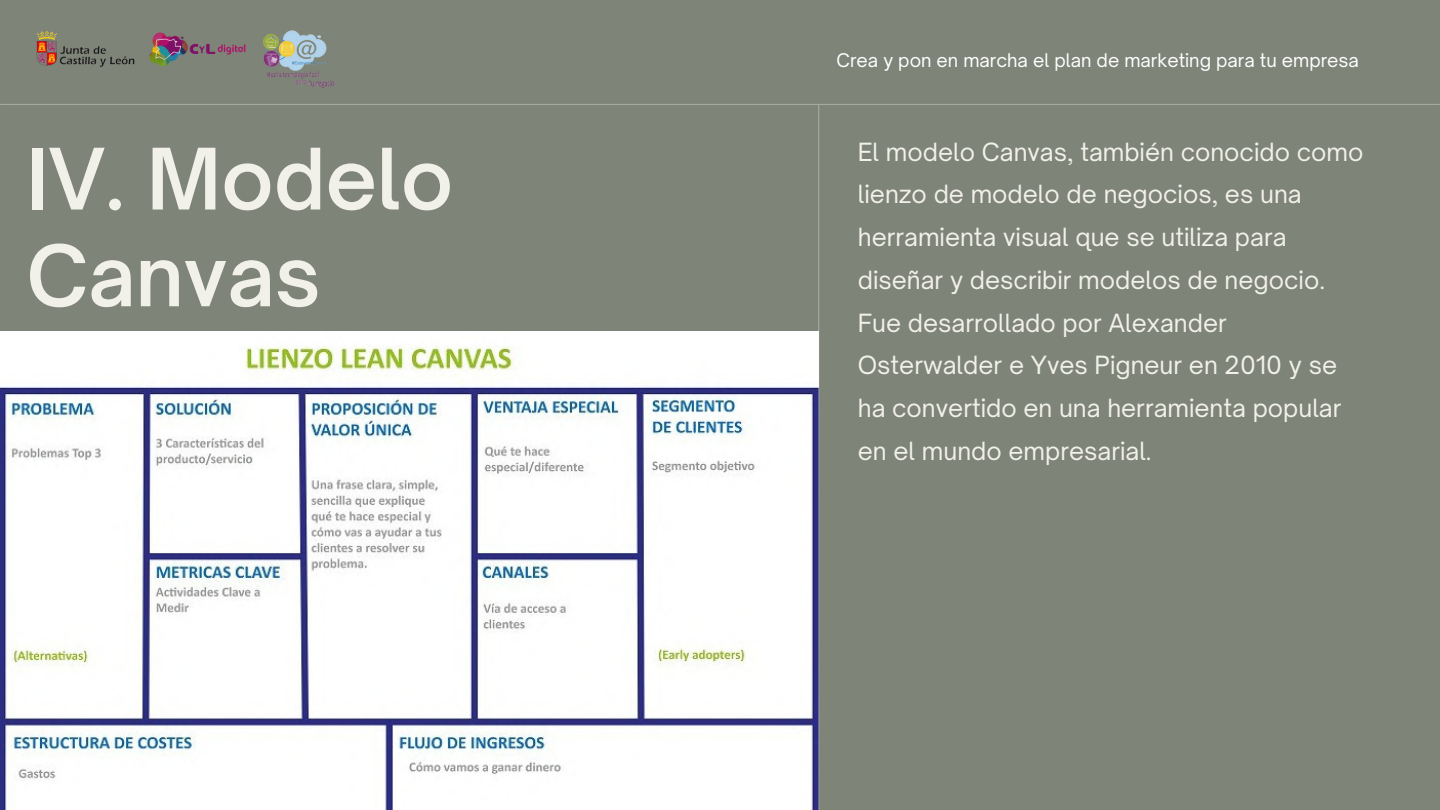
<style>
.page{position:relative;width:1440px;height:810px;background:#7e8477}
.page>*{position:absolute;margin:0;border:0;box-sizing:border-box;transform-origin:0 0}
.t1{font:600 81px/96.8px "Open Sauce One";color:#f1f0e9}
.t2{font:24px/42.8px "Open Sauce One";color:#f1f0e9}
.t3{font:18px "Open Sauce One";color:#fff}
</style>
<div class="page">
<img style="left:0;top:332px;width:818px;height:478px">
<hr style="left:0;top:104px;width:1440px;height:1px;background:#f1f0e9">
<hr style="left:818px;top:105px;width:1px;height:705px;background:#f1f0e9">
<img style="left:37px;top:31px;width:97px;height:36px">
<img style="left:149px;top:32px;width:84px;height:34px">
<img style="left:233px;top:30px;width:101px;height:58px">
<p class="t3" style="left:837px;top:49px;width:524px">Crea y pon en marcha el plan de marketing para tu empresa</p>
<h1 class="t1" style="left:27px;top:130px;width:428px">IV. Modelo<br>Canvas</h1>
<p class="t2" style="left:858px;top:130px;width:507px">El modelo Canvas, también conocido como lienzo de modelo de negocios, es una herramienta visual que se utiliza para diseñar y describir modelos de negocio.<br>Fue desarrollado por Alexander Osterwalder e Yves Pigneur en 2010 y se ha convertido en una herramienta popular en el mundo empresarial.</p>
</div>
